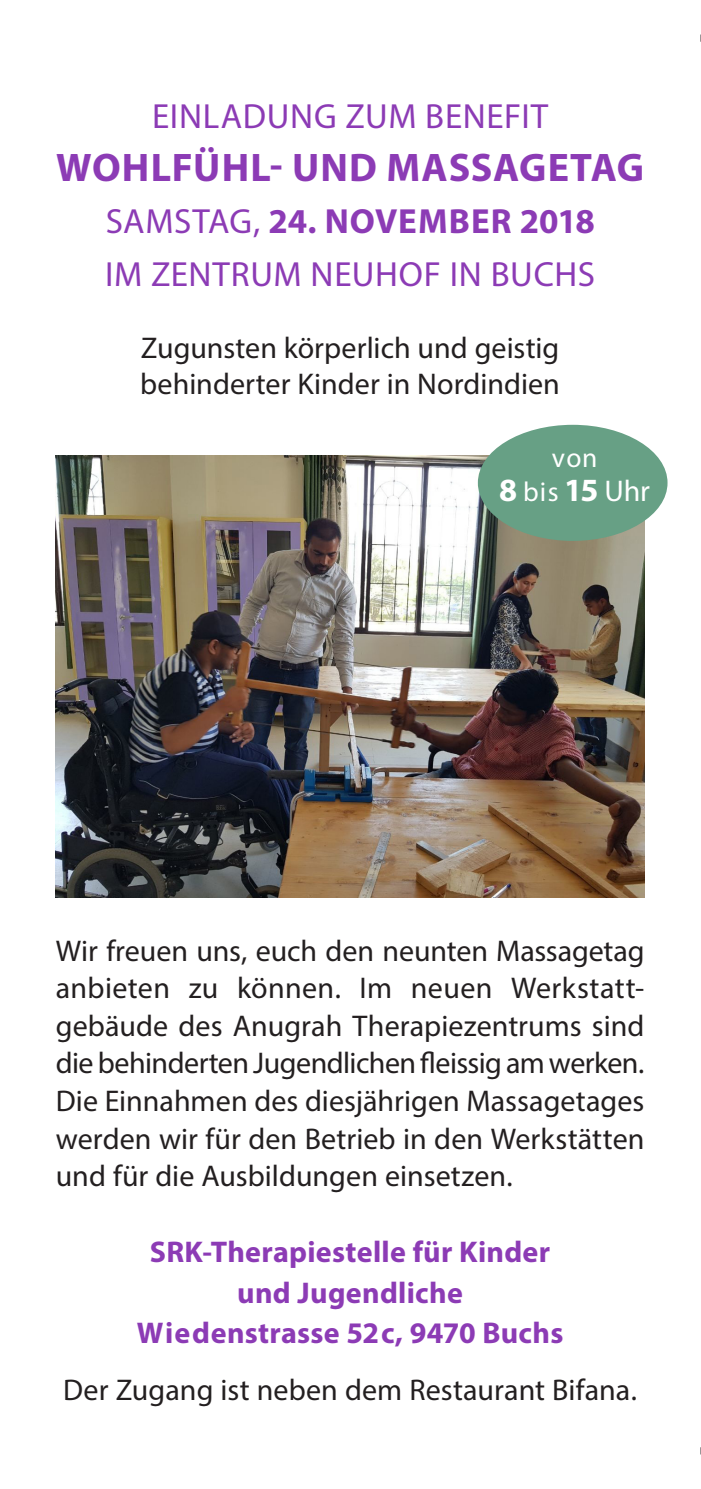
<style>
.page{position:relative;width:701px;height:1489px;background:#fff}
.page>*{position:absolute;margin:0;border:0;box-sizing:border-box;transform-origin:0 0}
.t1{font:700 40px "Myriad Pro";letter-spacing:.03em;color:#8c3bb5}
.t2{font:35px "Myriad Pro";letter-spacing:.02em;color:#8c3bb5}
.t3{font:700 35px "Myriad Pro";letter-spacing:.025em;color:#8c3bb5}
.t4{font:700 32.5px "Myriad Pro";color:#fff}
.Absatzformat_1{font:30px/37.5px "Myriad Pro";letter-spacing:.005em;color:#231f20;text-align:justify}
.t5{font:700 30px "Myriad Pro";letter-spacing:.01em;color:#8c3bb5}
.t6{font:27.5px "Myriad Pro";color:#fff}
.s1{font-weight:400}
.s2{font-weight:400;font-size:27.5px}
.s3{font-weight:400;font-size:30px}
</style>
<div class="page">
<img style="left:56px;top:455px;width:588px;height:442px">
<div style="left:477px;top:425px;width:190px;height:116px;background:#67a085;border-radius:50%"></div>
<p class="t2" style="left:152px;top:95px;width:397px">EINLADUNG ZUM BENEFIT</p>
<p class="t1" style="left:56px;top:141px;width:589px">WOHLFÜHL- UND MASSAGETAG</p>
<p class="t3" style="left:106px;top:198px;width:490px"><span class="s1">SAMSTAG,</span> 24. NOVEMBER 2018</p>
<p class="t2" style="left:105px;top:252px;width:491px">IM ZENTRUM NEUHOF IN BUCHS</p>
<p class="Absatzformat_1" style="left:141px;top:328px;width:420px">Zugunsten körperlich und geistig</p>
<p class="Absatzformat_1" style="left:140px;top:364px;width:421px">behinderter Kinder in Nordindien</p>
<p class="t6" style="left:551px;top:440px;width:47px">von</p>
<p class="t4" style="left:499px;top:468px;width:152px">8 <span class="s2">bis</span> 15 <span class="s3">Uhr</span></p>
<p class="Absatzformat_1" style="left:56px;top:931px;width:590px">Wir freuen uns, euch den neunten Massagetag anbieten zu können. Im neuen Werkstatt&shy;gebäude des Anugrah Therapiezentrums sind die behinderten Jugendlichen fleissig am werken.<br>Die Einnahmen des diesjährigen Massagetages werden wir für den Betrieb in den Werkstätten und für die Ausbildungen einsetzen.</p>
<p class="t5" style="left:150px;top:1232px;width:402px">SRK-Therapiestelle für Kinder</p>
<p class="t5" style="left:237px;top:1272px;width:227px">und Jugendliche</p>
<p class="t5" style="left:137px;top:1312px;width:428px">Wiedenstrasse 52c, 9470 Buchs</p>
<p class="Absatzformat_1" style="left:63px;top:1370px;width:575px">Der Zugang ist neben dem Restaurant Bifana.</p>
</div>
